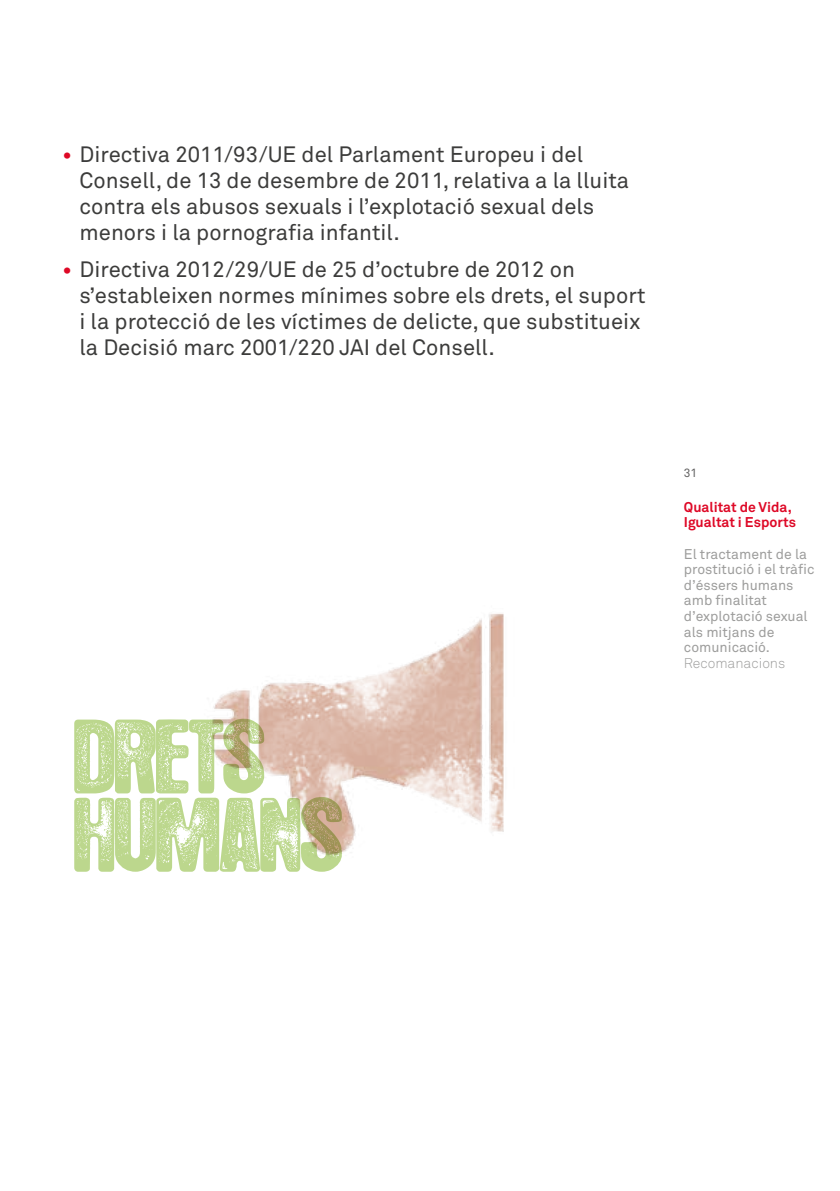
<style>
.page{position:relative;width:840px;height:1191px;background:#fff}
.page>*{position:absolute;margin:0;border:0;box-sizing:border-box;transform-origin:0 0}
.t1{font:22px/26px "Akkurat Pro";color:#3c3c3b}
.t2{font:14px/15.6px "Akkurat Pro";color:#9d9d9c}
.t3{font:700 14px/15.6px "Akkurat Pro";color:#de0826}
.t4{font:14px "Akkurat Light Pro";color:#9d9d9c}
.t5{font:12px "Akkurat Pro";color:#646363}
.s1{font-weight:700;color:#de0826}
</style>
<div class="page">
<img style="left:169px;top:613px;width:335px;height:259px">
<svg style="left:74px;top:719px;width:267px;height:152px"></svg>
<p class="t1" style="left:79px;top:142px;width:551px;text-indent:-17px"><span class="s1">•</span> Directiva 2011/93/UE del Parlament Europeu i del Consell, de 13 de desembre de 2011, relativa a la lluita contra els abusos sexuals i l’explotació sexual dels menors i la pornografia infantil.</p>
<p class="t1" style="left:79px;top:257px;width:567px;text-indent:-17px"><span class="s1">•</span> Directiva 2012/29/UE de 25 d’octubre de 2012 on s’estableixen normes mínimes sobre els drets, el suport i la protecció de les víctimes de delicte, que substitueix la Decisió marc 2001/220 JAI del Consell.</p>
<p class="t5" style="left:683px;top:466px;width:15px">31</p>
<p class="t3" style="left:683px;top:499px;width:113px">Qualitat de Vida,<br>Igualtat i Esports</p>
<p class="t2" style="left:683px;top:546px;width:132px">El tractament de la prostitució i el tràfic d’éssers humans amb finalitat d’explotació sexual als mitjans de comunicació.</p>
<p class="t4" style="left:683px;top:654px;width:103px">Recomanacions</p>
</div>
